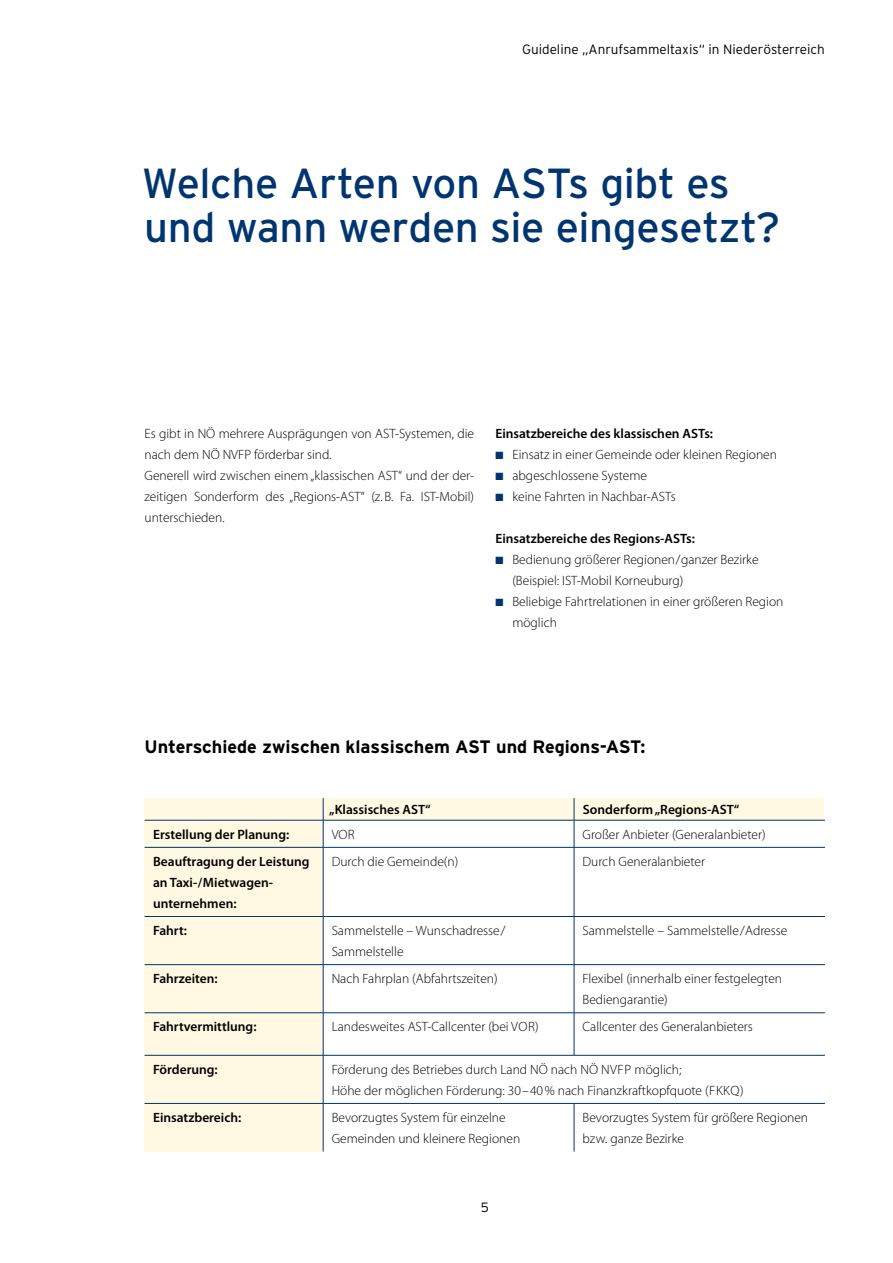
<style>
.page{position:relative;width:893px;height:1263px;background:#fff}
.page>*{position:absolute;margin:0;border:0;box-sizing:border-box;transform-origin:0 0}
.t1{font:42px/43.5px "Interstate Plus";letter-spacing:-.01em;color:#003570}
.t2{font:700 18px "Interstate";color:#000}
.t3{font:300 13.5px/21px "Myriad Pro";color:#000}
.t4{font:600 13.5px/21px "Myriad Pro";color:#000}
.t5{font:300 13.5px "Interstate Plus";color:#000}
.s1{color:#003570}
</style>
<div class="page">
<div style="left:145px;top:820px;width:178px;height:332px;background:#fff8e2"></div>
<div style="left:145px;top:798px;width:679px;height:22px;background:#fff8e2"></div>
<svg style="left:323px;top:798px;width:1px;height:49px"></svg>
<svg style="left:574px;top:798px;width:1px;height:49px"></svg>
<hr style="left:323px;top:847px;width:1px;height:69px;background:#003570">
<hr style="left:574px;top:847px;width:1px;height:69px;background:#003570">
<hr style="left:323px;top:917px;width:1px;height:47px;background:#003570">
<hr style="left:574px;top:917px;width:1px;height:47px;background:#003570">
<hr style="left:323px;top:965px;width:1px;height:47px;background:#003570">
<hr style="left:574px;top:965px;width:1px;height:47px;background:#003570">
<hr style="left:323px;top:1013px;width:1px;height:42px;background:#003570">
<hr style="left:574px;top:1013px;width:1px;height:42px;background:#003570">
<hr style="left:323px;top:1055px;width:1px;height:48px;background:#003570">
<hr style="left:323px;top:1103px;width:1px;height:48px;background:#003570">
<hr style="left:574px;top:1103px;width:1px;height:48px;background:#003570">
<hr style="left:145px;top:847px;width:178px;height:1px;background:#003570">
<hr style="left:323px;top:847px;width:251px;height:1px;background:#003570">
<hr style="left:574px;top:847px;width:251px;height:1px;background:#003570">
<hr style="left:145px;top:916px;width:178px;height:1px;background:#003570">
<hr style="left:323px;top:916px;width:251px;height:1px;background:#003570">
<hr style="left:574px;top:916px;width:251px;height:1px;background:#003570">
<hr style="left:145px;top:964px;width:178px;height:1px;background:#003570">
<hr style="left:323px;top:964px;width:251px;height:1px;background:#003570">
<hr style="left:574px;top:964px;width:251px;height:1px;background:#003570">
<hr style="left:145px;top:1012px;width:178px;height:1px;background:#003570">
<hr style="left:323px;top:1012px;width:251px;height:1px;background:#003570">
<hr style="left:574px;top:1012px;width:251px;height:1px;background:#003570">
<hr style="left:145px;top:1055px;width:178px;height:1px;background:#003570">
<hr style="left:323px;top:1055px;width:251px;height:1px;background:#003570">
<hr style="left:574px;top:1055px;width:251px;height:1px;background:#003570">
<hr style="left:145px;top:1103px;width:178px;height:1px;background:#003570">
<hr style="left:323px;top:1103px;width:251px;height:1px;background:#003570">
<hr style="left:574px;top:1103px;width:251px;height:1px;background:#003570">
<hr style="left:145px;top:820px;width:178px;height:1px;background:#003570">
<hr style="left:323px;top:820px;width:251px;height:1px;background:#003570">
<hr style="left:574px;top:820px;width:251px;height:1px;background:#003570">
<p class="t5" style="left:522px;top:41px;width:304px">Guideline „Anrufsammeltaxis“ in Niederösterreich</p>
<h1 class="t1" style="left:142px;top:162px;width:640px">Welche Arten von ASTs gibt es und wann werden sie eingesetzt?</h1>
<p class="t3" style="left:145px;top:423px;width:331px">Es gibt in NÖ mehrere Ausprägungen von AST-Systemen, die nach dem NÖ NVFP förderbar sind.<br>Generell wird zwischen einem „klassischen AST“ und der der&shy;zeitigen Sonderform des „Regions-AST“ (z.B. Fa. IST-Mobil) unterschieden.</p>
<p class="t4" style="left:495px;top:422px;width:219px">Einsatzbereiche des klassischen ASTs:</p>
<p class="t3" style="left:495px;top:444px;width:283px"><span class="s1">■</span> Einsatz in einer Gemeinde oder kleinen Regionen</p>
<p class="t3" style="left:495px;top:465px;width:153px"><span class="s1">■</span> abgeschlossene Systeme</p>
<p class="t3" style="left:495px;top:486px;width:182px"><span class="s1">■</span> keine Fahrten in Nachbar-ASTs</p>
<p class="t4" style="left:495px;top:527px;width:201px">Einsatzbereiche des Regions-ASTs:</p>
<p class="t3" style="left:512px;top:549px;width:248px;text-indent:-17px"><span class="s1">■</span> Bedienung größerer Regionen/ganzer Bezirke (Beispiel: IST-Mobil Korneuburg)</p>
<p class="t3" style="left:512px;top:591px;width:273px;text-indent:-17px"><span class="s1">■</span> Beliebige Fahrtrelationen in einer größeren Region möglich</p>
<h2 class="t2" style="left:145px;top:736px;width:502px">Unterschiede zwischen klassischem AST und Regions-AST:</h2>
<p class="t4" style="left:329px;top:799px;width:103px">„Klassisches AST“</p>
<p class="t4" style="left:583px;top:799px;width:158px">Sonderform „Regions-AST“</p>
<p class="t4" style="left:153px;top:823px;width:138px">Erstellung der Planung:</p>
<p class="t3" style="left:332px;top:824px;width:24px">VOR</p>
<p class="t3" style="left:583px;top:824px;width:185px">Großer Anbieter (Generalanbieter)</p>
<p class="t4" style="left:153px;top:851px;width:158px">Beauftragung der Leistung an Taxi-/Mietwagen&shy;unternehmen:</p>
<p class="t3" style="left:332px;top:851px;width:128px">Durch die Gemeinde(n)</p>
<p class="t3" style="left:583px;top:851px;width:124px">Durch Generalanbieter</p>
<p class="t4" style="left:153px;top:920px;width:35px">Fahrt:</p>
<p class="t3" style="left:332px;top:920px;width:175px">Sammelstelle – Wunschadresse/<br>Sammelstelle</p>
<p class="t3" style="left:583px;top:920px;width:206px">Sammelstelle – Sammelstelle/Adresse</p>
<p class="t4" style="left:153px;top:968px;width:66px">Fahrzeiten:</p>
<p class="t3" style="left:332px;top:968px;width:168px">Nach Fahrplan (Abfahrtszeiten)</p>
<p class="t3" style="left:583px;top:968px;width:201px">Flexibel (innerhalb einer festgelegten<br>Bediengarantie)</p>
<p class="t4" style="left:153px;top:1016px;width:105px">Fahrtvermittlung:</p>
<p class="t3" style="left:332px;top:1017px;width:209px">Landesweites AST-Callcenter (bei VOR)</p>
<p class="t3" style="left:583px;top:1017px;width:172px">Callcenter des Generalanbieters</p>
<p class="t4" style="left:153px;top:1058px;width:66px">Förderung:</p>
<p class="t3" style="left:332px;top:1059px;width:413px">Förderung des Betriebes durch Land NÖ nach NÖ NVFP möglich;<br>Höhe der möglichen Förderung: 30–40% nach Finanzkraftkopfquote (FKKQ)</p>
<p class="t4" style="left:153px;top:1107px;width:90px">Einsatzbereich:</p>
<p class="t3" style="left:332px;top:1107px;width:190px">Bevorzugtes System für einzelne<br>Gemeinden und kleinere Regionen</p>
<p class="t3" style="left:583px;top:1107px;width:227px">Bevorzugtes System für größere Regionen bzw. ganze Bezirke</p>
<p class="t5" style="left:481px;top:1200px;width:10px">5</p>
</div>
